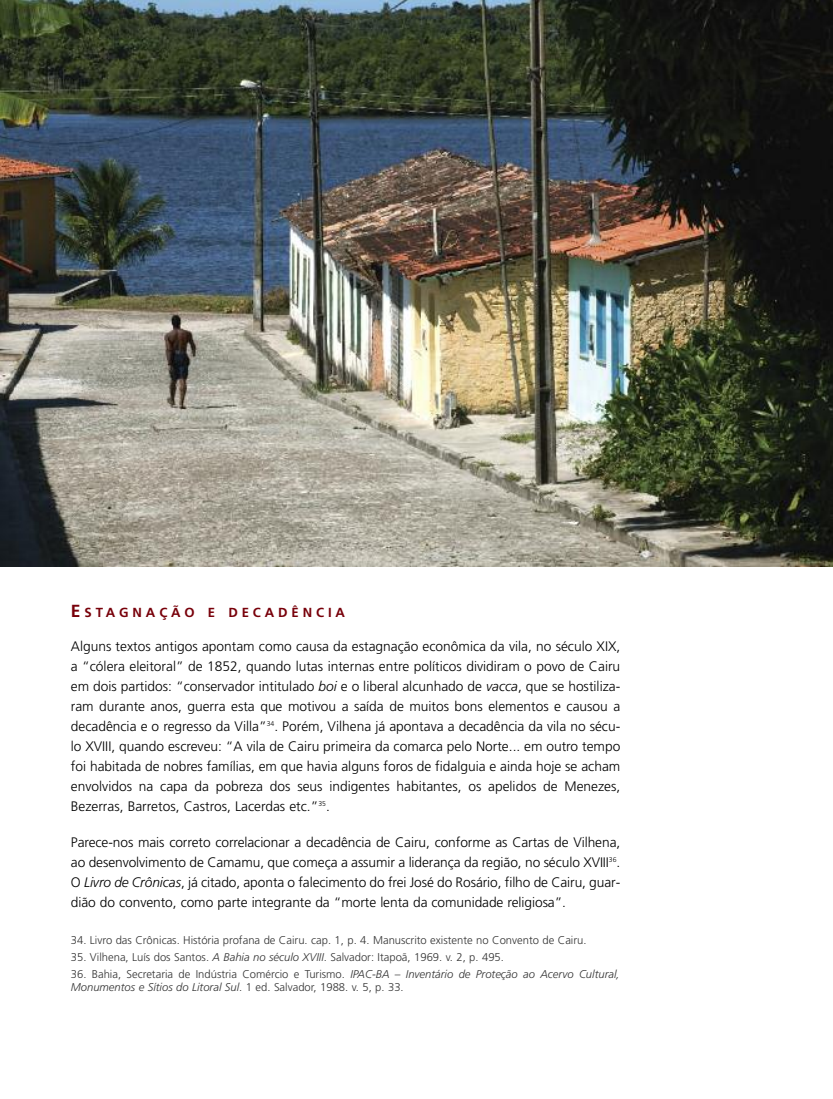
<style>
.page{position:relative;width:833px;height:1099px;background:#fff}
.page>*{position:absolute;margin:0;border:0;box-sizing:border-box;transform-origin:0 0}
.t1{font:300 13.75px/20px "Frutiger";letter-spacing:-.005em;color:#000;text-align:justify}
.t2{font:700 13.12px "Frutiger";letter-spacing:.295em;color:#78000a}
.t3{font:300 11.25px/13.5px "Frutiger";color:#333}
.s1{font-size:17.5px}
.s2{font-style:italic}
</style>
<div class="page">
<img style="left:0;top:0;width:832px;height:566px">
<p class="t2" style="left:71px;top:607px;width:276px"><span class="s1">E</span>STAGNAÇÃO E DECADÊNCIA</p>
<p class="t1" style="left:71px;top:637px;width:551px">Alguns textos antigos apontam como causa da estagnação econômica da vila, no século XIX, a “cólera eleitoral” de 1852, quando lutas internas entre políticos dividiram o povo de Cairu em dois partidos: “conservador intitulado <span class="s2">boi</span> e o liberal alcunhado de <span class="s2">vacca</span>, que se hostiliza&shy;ram durante anos, guerra esta que motivou a saída de muitos bons elementos e causou a decadência e o regresso da Villa”<sup>34</sup>. Porém, Vilhena já apontava a decadência da vila no sécu&shy;lo XVIII, quando escreveu: “A vila de Cairu primeira da comarca pelo Norte... em outro tempo foi habitada de nobres famílias, em que havia alguns foros de fidalguia e ainda hoje se acham envolvidos na capa da pobreza dos seus indigentes habitantes, os apelidos de Menezes, Bezerras, Barretos, Castros, Lacerdas etc.”<sup>35</sup>.</p>
<p class="t1" style="left:71px;top:833px;width:551px">Parece-nos mais correto correlacionar a decadência de Cairu, conforme as Cartas de Vilhena, ao desenvolvimento de Camamu, que começa a assumir a liderança da região, no século XVIII<sup>36</sup>.<br>O <span class="s2">Livro de Crônicas</span>, já citado, aponta o falecimento do frei José do Rosário, filho de Cairu, guar&shy;dião do convento, como parte integrante da “morte lenta da comunidade religiosa”.</p>
<p class="t3" style="left:71px;top:934px;width:517px">34. Livro das Crônicas. História profana de Cairu. cap. 1, p. 4. Manuscrito existente no Convento de Cairu.</p>
<p class="t3" style="left:71px;top:951px;width:435px">35. Vilhena, Luís dos Santos. <span class="s2">A Bahia no século XVIII</span>. Salvador: Itapoã, 1969. v. 2, p. 495.</p>
<p class="t3" style="left:71px;top:968px;width:550px">36. Bahia, Secretaria de Indústria Comércio e Turismo. <span class="s2">IPAC-BA – Inventário de Proteção ao Acervo Cultural,<br>Monumentos e Sítios do Litoral Sul</span>. 1 ed. Salvador, 1988. v. 5, p. 33.</p>
</div>
